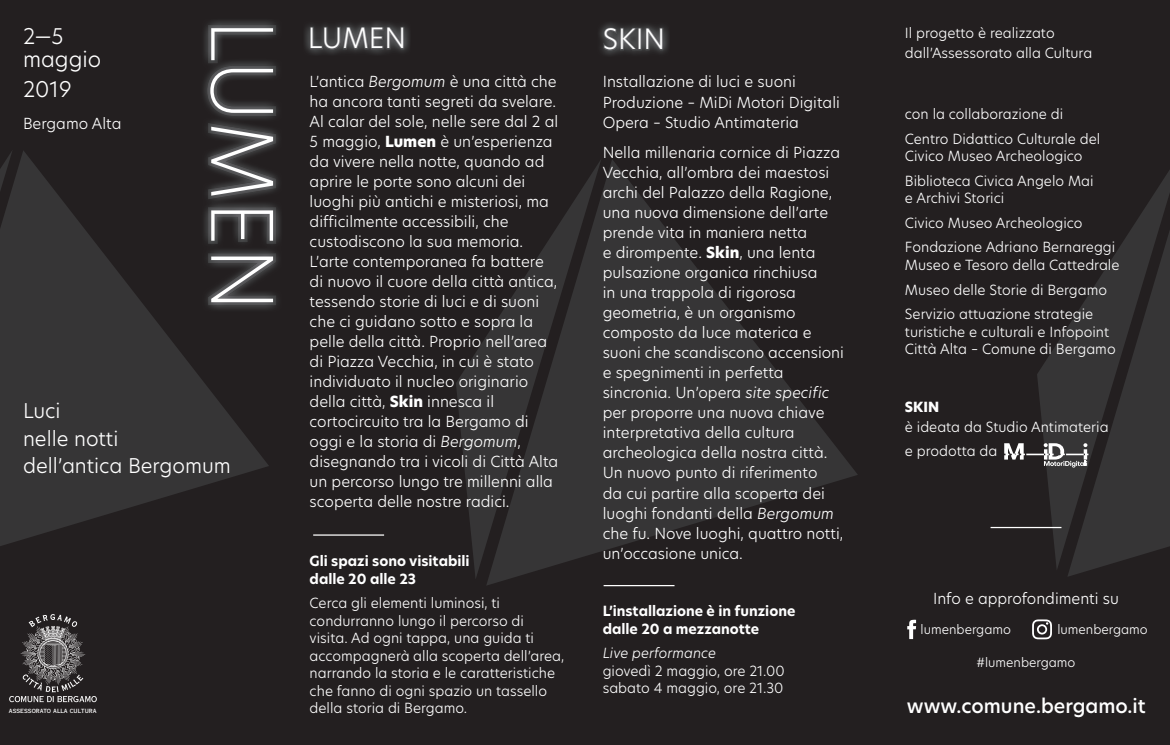
<style>
.page{position:relative;width:1170px;height:745px;background:#fff}
.page>*{position:absolute;margin:0;border:0;box-sizing:border-box;transform-origin:0 0}
.t1{font:200 83.25px "Hero New";letter-spacing:-.005em;color:#fff}
.t2{font:300 27.5px "Hero New";color:#fff}
.t3{font:300 21.25px/29.6px "Hero New";color:#fff}
.t4{font:300 20px/27.5px "Hero New";color:#fff}
.t5{font:500 19.25px "Hero New";color:#fff}
.t6{font:300 15px/20px "Hero New";color:#fff}
.t7{font:300 13.75px/17.5px "Hero New";color:#fff}
.t8{font:700 13.75px/17.5px "Hero New";color:#fff}
.t9{font:italic 300 13.75px "Hero New";color:#fff}
.t10{font:800 13.75px "Hero New";color:#fff}
.t11{font:300 12.5px "Hero New";color:#fff}
.t12{font:6.88px "Copperplate Gothic Std 30 AB";color:#fff}
.s1{font-style:italic}
.s2{font-weight:800}
</style>
<div class="page">
<div style="left:0;top:0;width:1169px;height:744px;background:#231f20"></div>
<svg style="left:0;top:151px;width:269px;height:395px;fill:#363536"></svg>
<svg style="left:456px;top:337px;width:30px;height:241px;fill:#363536"></svg>
<svg style="left:486px;top:160px;width:371px;height:425px;fill:#363536"></svg>
<svg style="left:1036px;top:171px;width:133px;height:397px"></svg>
<svg style="left:1067px;top:229px;width:102px;height:347px;fill:#363536"></svg>
<img style="left:201px;top:21px;width:80px;height:291px">
<img style="left:207px;top:25px;width:69px;height:280px">
<svg style="left:9px;top:614px;width:88px;height:87px"></svg>
<img style="left:599px;top:23px;width:70px;height:32px">
<img style="left:603px;top:27px;width:60px;height:24px">
<hr style="left:603px;top:584px;width:71px;height:2px;background:#fff">
<svg style="left:1004px;top:443px;width:84px;height:24px"></svg>
<svg style="left:907px;top:619px;width:9px;height:19px"></svg>
<svg style="left:1032px;top:619px;width:19px;height:20px"></svg>
<hr style="left:990px;top:526px;width:71px;height:2px;background:#fff">
<img style="left:305px;top:22px;width:105px;height:32px">
<img style="left:309px;top:27px;width:95px;height:23px">
<hr style="left:313px;top:534px;width:71px;height:1px;background:#fff">
<h3 class="t3" style="left:23px;top:20px;width:42px">2—5</h3>
<h1 class="t1" style="left:299px;top:18px;width:295px;rotate:90deg">LUMEN</h1>
<h3 class="t3" style="left:23px;top:44px;width:80px">maggio<br>2019</h3>
<p class="t6" style="left:23px;top:113px;width:100px">Bergamo Alta</p>
<h3 class="t4" style="left:23px;top:396px;width:209px">Luci<br>nelle notti<br>dell’antica Bergomum</h3>
<p class="t12" style="left:9px;top:706px;width:89px">ASSESSORATO ALLA CULTURA</p>
<h2 class="t2" style="left:308px;top:19px;width:100px">LUMEN</h2>
<p class="t6" style="left:309px;top:71px;width:250px">L’antica <span class="s1">Bergomum</span> è una città che ha ancora tanti segreti da svelare.<br>Al calar del sole, nelle sere dal 2 al<br>5 maggio, <span class="s2">Lumen</span> è un’esperienza da vivere nella notte, quando ad aprire le porte sono alcuni dei luoghi più antichi e misteriosi, ma difficilmente accessibili, che custodiscono la sua memoria.<br>L’arte contemporanea fa battere di nuovo il cuore della città antica, tessendo storie di luci e di suoni che ci guidano sotto e sopra la pelle della città. Proprio nell’area di Piazza Vecchia, in cui è stato individuato il nucleo originario della città, <span class="s2">Skin</span> innesca il cortocircuito tra la Bergamo di oggi e la storia di <span class="s1">Bergomum</span>, disegnando tra i vicoli di Città Alta un percorso lungo tre millenni alla scoperta delle nostre radici.</p>
<p class="t8" style="left:309px;top:552px;width:161px">Gli spazi sono visitabili dalle 20 alle 23</p>
<p class="t7" style="left:309px;top:593px;width:256px">Cerca gli elementi luminosi, ti condurranno lungo il percorso di visita. Ad ogni tappa, una guida ti accompagnerà alla scoperta dell’area, narrando la storia e le caratteristiche che fanno di ogni spazio un tassello della storia di Bergamo.</p>
<h2 class="t2" style="left:602px;top:20px;width:64px">SKIN</h2>
<p class="t7" style="left:904px;top:22px;width:189px;line-height:20px">Il progetto è realizzato dall’Assessorato alla Cultura</p>
<p class="t6" style="left:602px;top:72px;width:239px">Installazione di luci e suoni<br>Produzione – MiDi Motori Digitali<br>Opera – Studio Antimateria</p>
<p class="t6" style="left:602px;top:142px;width:243px">Nella millenaria cornice di Piazza<br>Vecchia, all’ombra dei maestosi archi del Palazzo della Ragione, una nuova dimensione dell’arte prende vita in maniera netta<br>e dirompente. <span class="s2">Skin</span>, una lenta pulsazione organica rinchiusa<br>in una trappola di rigorosa geometria, è un organismo composto da luce materica e suoni che scandiscono accensioni e spegnimenti in perfetta sincronia. Un’opera <span class="s1">site specific </span>per proporre una nuova chiave interpretativa della cultura archeologica della nostra città.<br>Un nuovo punto di riferimento<br>da cui partire alla scoperta dei luoghi fondanti della <span class="s1">Bergomum </span>che fu. Nove luoghi, quattro notti, un’occasione unica.</p>
<p class="t8" style="left:602px;top:602px;width:194px">L’installazione è in funzione dalle 20 a mezzanotte</p>
<p class="t9" style="left:602px;top:643px;width:115px">Live performance</p>
<p class="t7" style="left:602px;top:661px;width:183px">giovedì 2 maggio, ore 21.00 sabato 4 maggio, ore 21.30</p>
<p class="t7" style="left:904px;top:101px;width:197px;line-height:24.6px">con la collaborazione di<br>Centro Didattico Culturale del</p>
<p class="t7" style="left:904px;top:143px;width:190px;line-height:24.6px">Civico Museo Archeologico<br>Biblioteca Civica Angelo Mai</p>
<p class="t7" style="left:904px;top:185px;width:212px;line-height:24.6px">e Archivi Storici<br>Civico Museo Archeologico<br>Fondazione Adriano Bernareggi</p>
<p class="t7" style="left:904px;top:252px;width:216px;line-height:24.6px">Museo e Tesoro della Cattedrale<br>Museo delle Storie di Bergamo<br>Servizio attuazione strategie</p>
<p class="t7" style="left:904px;top:322px;width:212px">turistiche e culturali e Infopoint<br>Città Alta – Comune di Bergamo</p>
<p class="t10" style="left:904px;top:397px;width:36px">SKIN</p>
<p class="t7" style="left:904px;top:414px;width:205px;line-height:23.5px">è ideata da Studio Antimateria e prodotta da</p>
<p class="t6" style="left:933px;top:588px;width:187px">Info e approfondimenti su</p>
<p class="t11" style="left:920px;top:621px;width:92px">lumenbergamo</p>
<p class="t11" style="left:1057px;top:621px;width:92px">lumenbergamo</p>
<p class="t11" style="left:976px;top:653px;width:100px">#lumenbergamo</p>
<p class="t5" style="left:906px;top:692px;width:240px">www.comune.bergamo.it</p>
</div>
